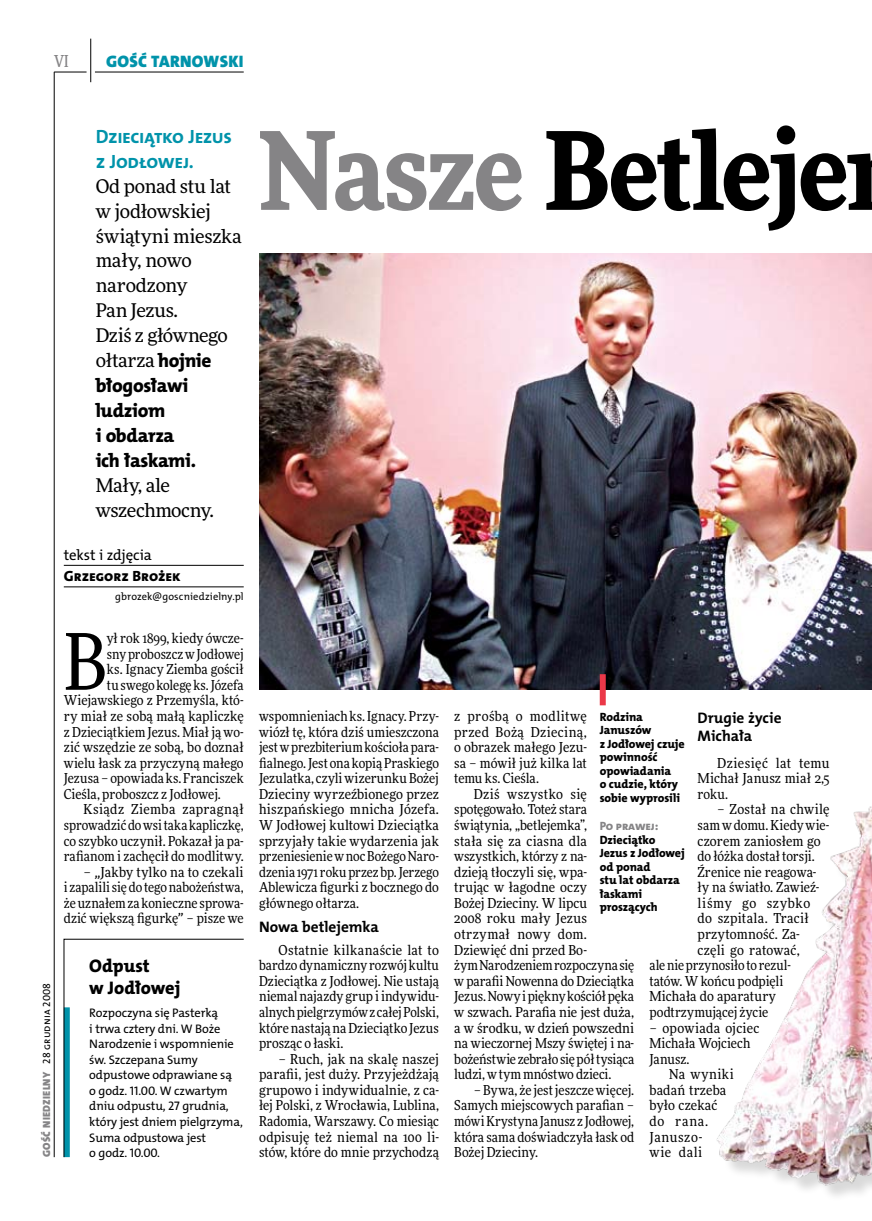
<style>
.page{position:relative;width:872px;height:1221px;background:#fff}
.page>*{position:absolute;margin:0;border:0;box-sizing:border-box;transform-origin:0 0}
.t1{font:900 108px "Freeday Narrow";letter-spacing:-.02em;color:#000}
.t2{font:78.15px "Freeday Narrow News";color:#000}
.t3{font:19.35px/24.9px "The Mix HP8 Ex Bld";letter-spacing:-.01em;color:#000}
.t4{font:19.35px/24.9px "The Mix HP7 Bld";letter-spacing:-.02em;color:#0093aa}
.t5{font:18.9px/24.9px "Freeday News";letter-spacing:-.015em;color:#000}
.t6{font:18.3px/21.6px "The Mix HP8 Ex Bld";color:#000}
.t7{font:16.65px "The Mix HP9 Blk";letter-spacing:.02em;color:#0093aa}
.t8{font:500 16.5px "Freeday Narrow";color:#858486;scale:.9 1}
.t9{font:15.3px/17.7px "The Mix HP7 Bld";color:#000}
.t10{font:14.85px "The Mix HP8 Ex Bld";color:#000}
.t11{font:14.85px "The Mix HP5 Plain";letter-spacing:-.015em;color:#000}
.t12{font:13.8px/15.6px "Freeday Narrow News";letter-spacing:.005em;color:#000;text-align:justify}
.t13{font:13.8px "Freeday Narrow News";letter-spacing:.03em;color:#000}
.t14{font:13.8px "Freeday Narrow News";letter-spacing:.05em;color:#000}
.t15{font:13.8px "Freeday Narrow News";letter-spacing:.04em;color:#000}
.t16{font:12.45px/15.6px "The Mix HP5 Plain";letter-spacing:-.01em;color:#000}
.t17{font:12px/13.5px "The Mix HP8 Ex Bld";letter-spacing:-.005em;color:#000}
.t18{font:12px "The Mix HP8 Ex Bld";letter-spacing:-.005em;color:#858486}
.t19{font:10.5px "The Mix HP9 Blk";letter-spacing:.025em;color:#858486}
.t20{font:10.5px "The Mix HP5 Plain";letter-spacing:.01em;color:#000}
.s1{font-family:"The Mix HP8 Ex Bld";font-size:19.35px}
.s2{font-family:"The Mix HP5 Plain"}
.s3{font-family:"The Mix HP5 Plain";color:#000}
.s4{color:#858486}
</style>
<div class="page">
<hr style="left:54px;top:72px;width:1px;height:1085px;background:#000">
<hr style="left:90px;top:39px;width:1px;height:43px;background:#000">
<hr style="left:54px;top:72px;width:33px;height:1px;background:#000">
<hr style="left:95px;top:72px;width:149px;height:1px;background:#000">
<svg style="left:64px;top:938px;width:180px;height:219px"></svg>
<hr style="left:64px;top:565px;width:180px;height:1px;background:#000">
<hr style="left:64px;top:586px;width:180px;height:1px;background:#000">
<img style="left:702px;top:689px;width:170px;height:507px">
<img style="left:259px;top:253px;width:613px;height:436px">
<div style="left:600px;top:674px;width:6px;height:31px;background:#eb3848"></div>
<p class="t8" style="left:54px;top:50px;width:17px">VI</p>
<p class="t7" style="left:106px;top:50px;width:139px">GOŚĆ TARNOWSKI</p>
<h3 class="t4" style="left:96px;top:124px;width:138px">Dzieciątko Jezus z Jodłowej.</h3>
<h3 class="t5" style="left:96px;top:173px;width:148px">Od ponad stu lat w jodłowskiej świątyni mieszka mały, nowo narodzony<br>Pan Jezus.<br>Dziś z głównego ołtarza <span class="s1">hojnie</span></h3>
<h3 class="t3" style="left:96px;top:373px;width:102px">błogosławi ludziom<br>i obdarza ich łaskami.</h3>
<h3 class="t5" style="left:96px;top:472px;width:120px">Mały, ale wszechmocny.</h3>
<p class="t11" style="left:64px;top:546px;width:90px">tekst i zdjęcia</p>
<p class="t10" style="left:64px;top:566px;width:119px">Grzegorz Brożek</p>
<p class="t20" style="left:115px;top:589px;width:130px">gbrozek@goscniedzielny.pl</p>
<h2 class="t2" style="left:64px;top:614px;width:45px">B</h2>
<p class="t12" style="left:107px;top:630px;width:138px">ył rok 1899, kiedy ówcze-</p>
<p class="t12" style="left:107px;top:645px;width:138px">sny proboszcz wJodłowej</p>
<p class="t12" style="left:107px;top:661px;width:138px">ks. Ignacy Ziemba gościł</p>
<p class="t12" style="left:107px;top:677px;width:138px">tu swego kolegę ks. Józefa</p>
<p class="t12" style="left:64px;top:692px;width:181px">Wiejawskiego z Przemyśla, któ-</p>
<p class="t12" style="left:64px;top:708px;width:181px">ry miał ze sobą małą kapliczkę</p>
<p class="t12" style="left:64px;top:723px;width:181px">z Dzieciątkiem Jezus. Miał ją wo-</p>
<p class="t12" style="left:64px;top:739px;width:181px">zić wszędzie ze sobą, bo doznał</p>
<p class="t12" style="left:64px;top:754px;width:181px">wielu łask za przyczyną małego</p>
<p class="t12" style="left:64px;top:770px;width:181px">Jezusa – opowiada ks. Franciszek</p>
<p class="t12" style="left:64px;top:786px;width:159px">Cieśla, proboszcz z Jodłowej.</p>
<p class="t13" style="left:83px;top:801px;width:162px">Ksiądz Ziemba zapragnął</p>
<p class="t12" style="left:64px;top:817px;width:181px">sprowadzić do wsi taka kapliczkę,</p>
<p class="t12" style="left:64px;top:832px;width:181px">co szybko uczynił. Pokazał ja pa-</p>
<p class="t12" style="left:64px;top:848px;width:181px">rafianom i zachęcił do modlitwy.</p>
<p class="t12" style="left:64px;top:863px;width:181px;text-indent:20px">– <span class="s2">„</span>Jakby tylko na to czekali i zapalili się do tego nabożeństwa, że uznałem za konieczne sprowa&shy;dzić większą figurkę<span class="s2">”</span> – pisze we</p>
<p class="t19" style="left:40px;top:1156px;width:176px;rotate:-90deg">GOŚĆ NIEDZIELNY <span class="s3">28 grudnia 2008</span></p>
<h3 class="t6" style="left:89px;top:955px;width:93px">Odpust<br>w Jodłowej</h3>
<p class="t16" style="left:89px;top:1004px;width:155px">Rozpoczyna się Pasterką<br>i trwa cztery dni. W Boże<br>N arodzenie i wspomnienie św. Szczepana Sumy odpustowe odprawiane są<br>o godz. 11.00. W czwartym dniu odpustu, 27 grudnia, który jest dniem pielgrzyma,<br>Suma odpustowa jest<br>o godz. 10.00.</p>
<h1 class="t1" style="left:259px;top:100px;width:591px"><span class="s4">Nasze</span> Betleje</h1>
<p class="t12" style="left:259px;top:708px;width:181px">wspomnieniach ks. Ignacy. Przy&shy;wiózł tę, która dziś umieszczona jest wprezbiterium kościoła para&shy;fialnego. Jest ona kopią Praskiego Jezulatka, czyli wizerunku Bożej Dzieciny wyrzeźbionego przez hiszpańskiego mnicha Józefa.<br>W Jodłowej kultowi Dzieciątka sprzyjały takie wydarzenia jak przeniesienie wnoc Bożego Naro&shy;dzenia 1971 roku przez bp. Jerzego Ablewicza figurki z bocznego do głównego ołtarza.</p>
<p class="t9" style="left:259px;top:918px;width:121px">Nowa betlejemka</p>
<p class="t12" style="left:259px;top:941px;width:181px;text-indent:20px">Ostatnie kilkanaście lat to bardzo dynamiczny rozwój kultu Dzieciątka z Jodłowej. Nie ustają niemal najazdy grup i indywidu&shy;alnych pielgrzymów z całej Polski, które nastają na Dzieciątko Jezus prosząc o łaski.</p>
<p class="t12" style="left:259px;top:1050px;width:181px;text-indent:20px">– Ruch, jak na skalę naszej parafii, jest duży. Przyjeżdżają grupowo i indywidualnie, z ca&shy;łej Polski, z Wrocławia, Lublina, Radomia, Warszawy. Co miesiąc odpisuję też niemal na 100 li&shy;stów, które do mnie przychodzą</p>
<p class="t12" style="left:454px;top:708px;width:134px">z prośbą o modlitwę przed Bożą Dzieciną, o obrazek małego Jezu&shy;sa – mówił już kilka lat temu ks. Cieśla.</p>
<p class="t12" style="left:454px;top:786px;width:181px;text-align:left;text-indent:20px">Dziś wszystko się spotęgowało. Toteż stara świątynia, „betlejemka”,<br>stała się za ciasna dla wszystkich, którzy z na-<br>dzieją tłoczyli się, wpa-<br>trując w łagodne oczy<br>Bożej Dzieciny. W lipcu<br>2008 roku mały Jezus otrzymał nowy dom.<br>Dziewięć dni przed Bo-<br>żym Narodzeniem rozpoczyna się w parafii Nowenna do Dzieciątka<br>Jezus. Nowy ipiękny kościół pęka w szwach. Parafia nie jest duża, a w środku, w dzień powszedni na wieczornej Mszy świętej i na&shy;bożeństwie zebrało się pół tysiąca ludzi, w tym mnóstwo dzieci.</p>
<p class="t12" style="left:454px;top:1081px;width:181px;text-indent:20px">– Bywa, że jest jeszcze więcej.<br>Samych miejscowych parafian – mówi Krystyna Janusz z Jodłowej, która sama doświadczyła łask od Bożej Dzieciny.</p>
<p class="t9" style="left:697px;top:709px;width:85px">Drugie życie<br>Michała</p>
<p class="t12" style="left:697px;top:754px;width:133px;text-indent:20px">Dziesięć lat temu Michał Janusz miał 2,5 roku.</p>
<p class="t12" style="left:717px;top:801px;width:114px">– Został na chwilę</p>
<p class="t12" style="left:697px;top:817px;width:133px">sam w domu. Kiedy wie-</p>
<p class="t12" style="left:697px;top:832px;width:125px">czorem zaniosłem go</p>
<p class="t12" style="left:697px;top:848px;width:119px">do łóżka dostał torsji.</p>
<p class="t12" style="left:697px;top:863px;width:120px">Źrenice nie reagowa-</p>
<p class="t12" style="left:697px;top:879px;width:123px">ły na światło. Zawieź-</p>
<p class="t14" style="left:697px;top:894px;width:114px">liśmy go szybko</p>
<p class="t12" style="left:697px;top:910px;width:113px">do szpitala. Tracił</p>
<p class="t12" style="left:697px;top:926px;width:104px">przytomność. Za-</p>
<p class="t12" style="left:697px;top:941px;width:104px">częli go ratować,</p>
<p class="t12" style="left:649px;top:957px;width:143px">ale nie przynosiło to rezul-</p>
<p class="t12" style="left:649px;top:972px;width:135px">tatów. W końcu podpięli</p>
<p class="t12" style="left:649px;top:988px;width:128px">Michała do aparatury</p>
<p class="t12" style="left:649px;top:1004px;width:120px">podtrzymującej życie</p>
<p class="t12" style="left:649px;top:1019px;width:111px">– opowiada ojciec</p>
<p class="t12" style="left:649px;top:1035px;width:102px">Michała Wojciech</p>
<p class="t12" style="left:649px;top:1050px;width:42px">Janusz.</p>
<p class="t13" style="left:669px;top:1065px;width:66px">Na wyniki</p>
<p class="t12" style="left:649px;top:1081px;width:78px">badań trzeba</p>
<p class="t12" style="left:649px;top:1097px;width:69px">było czekać</p>
<p class="t12" style="left:649px;top:1112px;width:60px">do rana.</p>
<p class="t15" style="left:649px;top:1128px;width:54px">Januszo-</p>
<p class="t12" style="left:649px;top:1144px;width:54px">wie dali</p>
<p class="t17" style="left:600px;top:710px;width:87px">Rodzina<br>Januszów<br>z Jodłowej czuje powinność opowiadania<br>o cudzie, który sobie wyprosili</p>
<p class="t18" style="left:600px;top:818px;width:60px">Po prawej:</p>
<p class="t17" style="left:600px;top:832px;width:87px">Dzieciątko<br>Jezus z Jodłowej od ponad<br>stu lat obdarza łaskami proszących</p>
</div>
